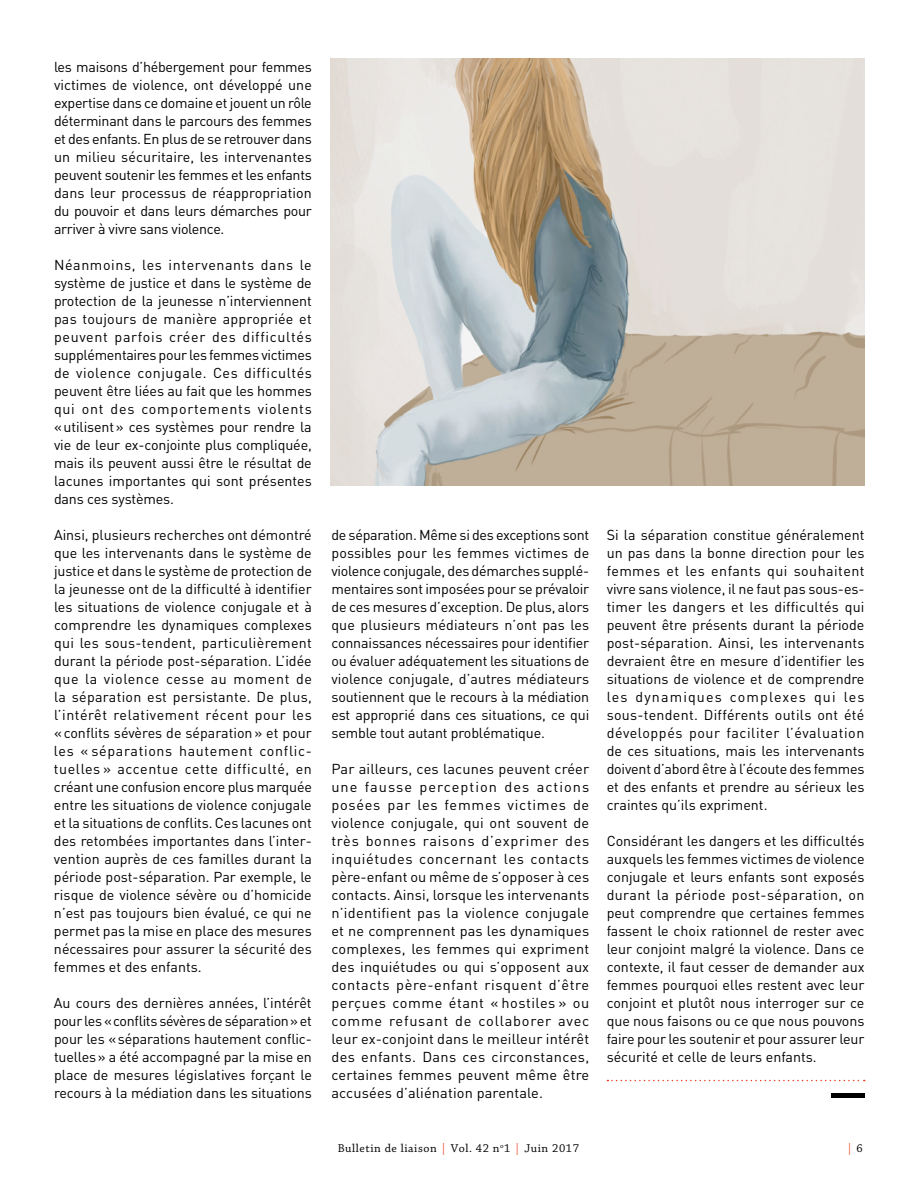
<style>
.page{position:relative;width:918px;height:1188px;background:#fff}
.page>*{position:absolute;margin:0;border:0;box-sizing:border-box;transform-origin:0 0}
.t1{font:14.25px/18px "DIN";color:#000;text-align:justify}
.t2{font:12px "Chaparral Pro";letter-spacing:.05em;color:#000}
.t3{font:12px "Chaparral Pro";color:#ef4123}
.s1{color:#ef4123}
.s2{color:#000}
</style>
<div class="page">
<svg style="left:607px;top:1080px;width:258px;height:1px"></svg>
<div style="left:831px;top:1093px;width:34px;height:5px;background:#000"></div>
<img style="left:330px;top:58px;width:534px;height:428px">
<p class="t1" style="left:54px;top:58px;width:259px">les maisons d’hébergement pour femmes victimes de violence, ont développé une expertise dans ce domaine et jouent un rôle déterminant dans le parcours des femmes et des enfants. En plus de se retrouver dans un milieu sécuritaire, les intervenantes peuvent soutenir les femmes et les enfants dans leur processus de réappropriation du pouvoir et dans leurs démarches pour arriver à vivre sans violence.</p>
<p class="t1" style="left:54px;top:255px;width:259px">Néanmoins, les intervenants dans le système de justice et dans le système de protection de la jeunesse n’interviennent pas toujours de manière appropriée et peuvent parfois créer des difficultés supplémentaires pour les femmes victimes de violence conjugale. Ces difficultés peuvent être liées au fait que les hommes qui ont des comportements violents «utilisent» ces systèmes pour rendre la vie de leur ex-conjointe plus compliquée, mais ils peuvent aussi être le résultat de lacunes importantes qui sont présentes dans ces systèmes.</p>
<p class="t1" style="left:54px;top:525px;width:259px">Ainsi, plusieurs recherches ont démontré que les intervenants dans le système de justice et dans le système de protection de la jeunesse ont de la difficulté à identifier les situations de violence conjugale et à comprendre les dynamiques complexes qui les sous-tendent, particulièrement durant la période post-séparation. L’idée que la violence cesse au moment de la séparation est persistante. De plus, l’intérêt relativement récent pour les «conflits sévères de séparation» et pour les « séparations hautement conflic&shy;tuelles » accentue cette difficulté, en créant une confusion encore plus marquée entre les situations de violence conjugale et la situations de conflits. Ces lacunes ont des retombées importantes dans l’inter&shy;vention auprès de ces familles durant la période post-séparation. Par exemple, le risque de violence sévère ou d’homicide n’est pas toujours bien évalué, ce qui ne permet pas la mise en place des mesures nécessaires pour assurer la sécurité des femmes et des enfants.</p>
<p class="t1" style="left:54px;top:993px;width:259px">Au cours des dernières années, l’intérêt pour les «conflits sévères de séparation» et pour les «séparations hautement conflic&shy;tuelles» a été accompagné par la mise en place de mesures législatives forçant le recours à la médiation dans les situations</p>
<p class="t1" style="left:331px;top:525px;width:259px">de séparation. Même si des exceptions sont possibles pour les femmes victimes de violence conjugale, des démarches supplé&shy;mentaires sont imposées pour se prévaloir de ces mesures d’exception. De plus, alors que plusieurs médiateurs n’ont pas les connaissances nécessaires pour identifier ou évaluer adéquatement les situations de violence conjugale, d’autres médiateurs soutiennent que le recours à la médiation est approprié dans ces situations, ce qui semble tout autant problématique.</p>
<p class="t1" style="left:331px;top:760px;width:259px">Par ailleurs, ces lacunes peuvent créer une fausse perception des actions posées par les femmes victimes de violence conjugale, qui ont souvent de très bonnes raisons d’exprimer des inquiétudes concernant les contacts père-enfant ou même de s’opposer à ces contacts. Ainsi, lorsque les intervenants n’identifient pas la violence conjugale et ne comprennent pas les dynamiques complexes, les femmes qui expriment des inquiétudes ou qui s’opposent aux contacts père-enfant risquent d’être perçues comme étant « hostiles » ou comme refusant de collaborer avec leur ex-conjoint dans le meilleur intérêt des enfants. Dans ces circonstances, certaines femmes peuvent même être accusées d’aliénation parentale.</p>
<p class="t1" style="left:607px;top:525px;width:259px">Si la séparation constitue généralement un pas dans la bonne direction pour les femmes et les enfants qui souhaitent vivre sans violence, il ne faut pas sous-es&shy;timer les dangers et les difficultés qui peuvent être présents durant la période post-séparation. Ainsi, les intervenants devraient être en mesure d’identifier les situations de violence et de comprendre les dynamiques complexes qui les sous-tendent. Différents outils ont été développés pour faciliter l’évaluation de ces situations, mais les intervenants doivent d’abord être à l’écoute des femmes et des enfants et prendre au sérieux les craintes qu’ils expriment.</p>
<p class="t1" style="left:607px;top:831px;width:259px">Considérant les dangers et les difficultés auxquels les femmes victimes de violence conjugale et leurs enfants sont exposés durant la période post-séparation, on peut comprendre que certaines femmes fassent le choix rationnel de rester avec leur conjoint malgré la violence. Dans ce contexte, il faut cesser de demander aux femmes pourquoi elles restent avec leur conjoint et plutôt nous interroger sur ce que nous faisons ou ce que nous pouvons faire pour les soutenir et pour assurer leur sécurité et celle de leurs enfants.</p>
<p class="t2" style="left:338px;top:1142px;width:243px">Bulletin de liaison <span class="s1">|</span> Vol. 42 n<sup>o</sup>1 <span class="s1">|</span> Juin 2017</p>
<p class="t3" style="left:846px;top:1142px;width:18px">| <span class="s2">6</span></p>
</div>
